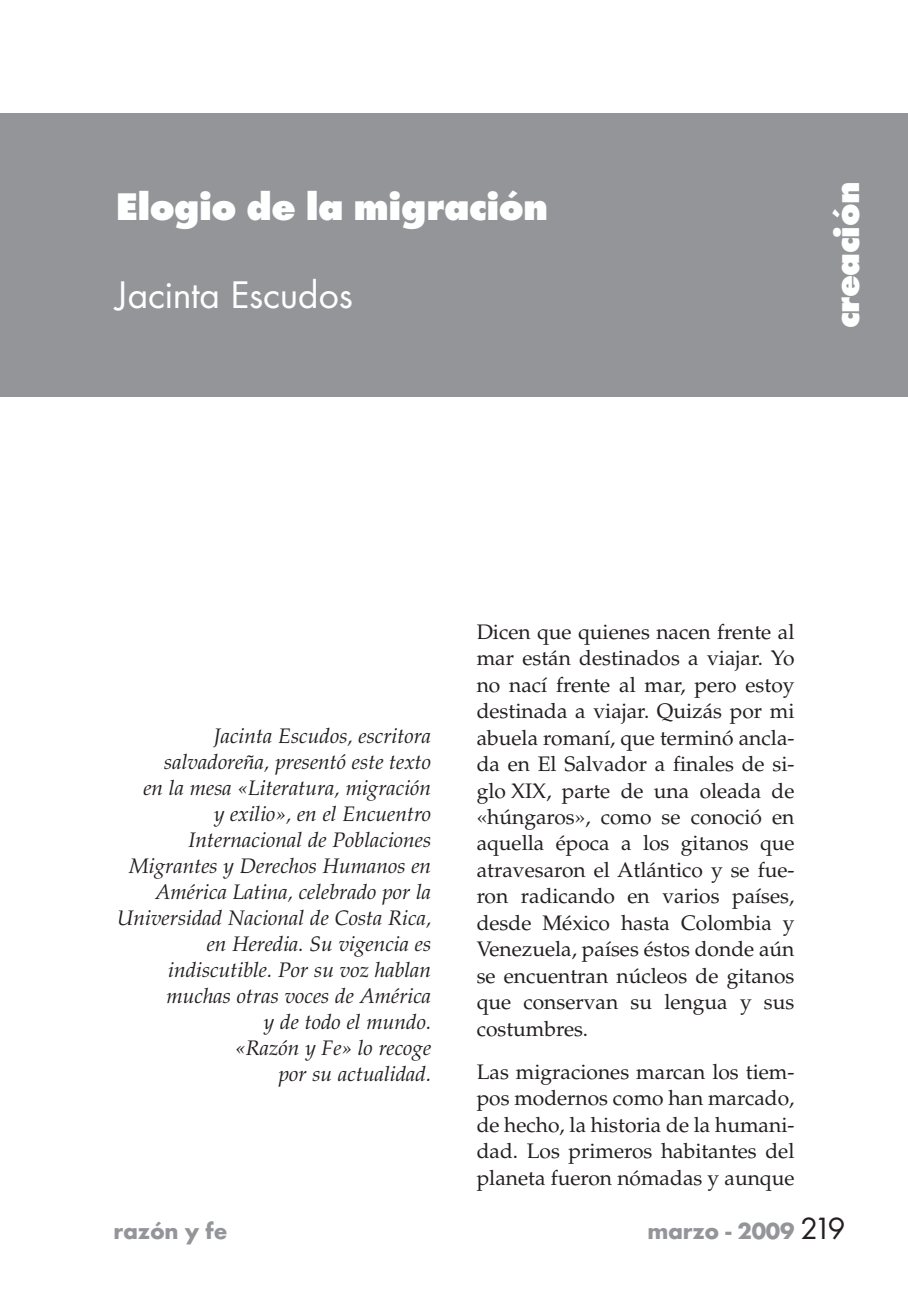
<style>
.page{position:relative;width:908px;height:1304px;background:#fff}
.page>*{position:absolute;margin:0;border:0;box-sizing:border-box;transform-origin:0 0}
.t1{font:800 40px "Futura T";letter-spacing:-.015em;color:#fff}
.t2{font:40px "Futura T";letter-spacing:-.01em;color:#fff}
.t3{font:800 36px "Futura T";letter-spacing:-.015em;color:#fff}
.t4{font:700 24px "Futura T";letter-spacing:-.01em;color:#939598}
.t5{font:21px/26.4px "Palatino";color:#231f20;text-align:justify}
.t6{font:italic 21px/26px "Palatino";color:#231f20;text-align:right}
.s1{font-weight:400;font-size:32px;color:#231f20}
</style>
<div class="page">
<div style="left:0;top:113px;width:907px;height:284px;background:#939598"></div>
<h1 class="t1" style="left:115px;top:191px;width:434px">Elogio de la migración</h1>
<h1 class="t2" style="left:115px;top:278px;width:239px">Jacinta Escudos</h1>
<h2 class="t3" style="left:832px;top:328px;width:148px;rotate:-90deg">creación</h2>
<p class="t6" style="left:117px;top:725px;width:315px">Jacinta Escudos, escritora salvadoreña, presentó este texto<br>en la mesa «Literatura, migración<br>y exilio», en el Encuentro<br>Internacional de Poblaciones<br>Migrantes y Derechos Humanos en<br>América Latina, celebrado por la<br>Universidad Nacional de Costa Rica, en Heredia. Su vigencia es indiscutible. Por su voz hablan muchas otras voces de América<br>y de todo el mundo.<br>«Razón y Fe» lo recoge<br>por su actualidad.</p>
<p class="t5" style="left:476px;top:621px;width:319px">Dicen que quienes nacen frente al mar están destinados a viajar. Yo no nací frente al mar, pero estoy destinada a viajar. Quizás por mi abuela romaní, que terminó ancla&shy;da en El Salvador a finales de si&shy;glo XIX, parte de una oleada de «húngaros», como se conoció en aquella época a los gitanos que atravesaron el Atlántico y se fue&shy;ron radicando en varios países, desde México hasta Colombia y Venezuela, países éstos donde aún se encuentran núcleos de gitanos que conservan su lengua y sus costumbres.</p>
<p class="t5" style="left:476px;top:1061px;width:319px">Las migraciones marcan los tiem&shy;pos modernos como han marcado, de hecho, la historia de la humani&shy;dad. Los primeros habitantes del planeta fueron nómadas y aunque</p>
<p class="t4" style="left:113px;top:1217px;width:115px">razón y fe</p>
<p class="t4" style="left:647px;top:1217px;width:199px">marzo - 2009 <span class="s1">219</span></p>
</div>
